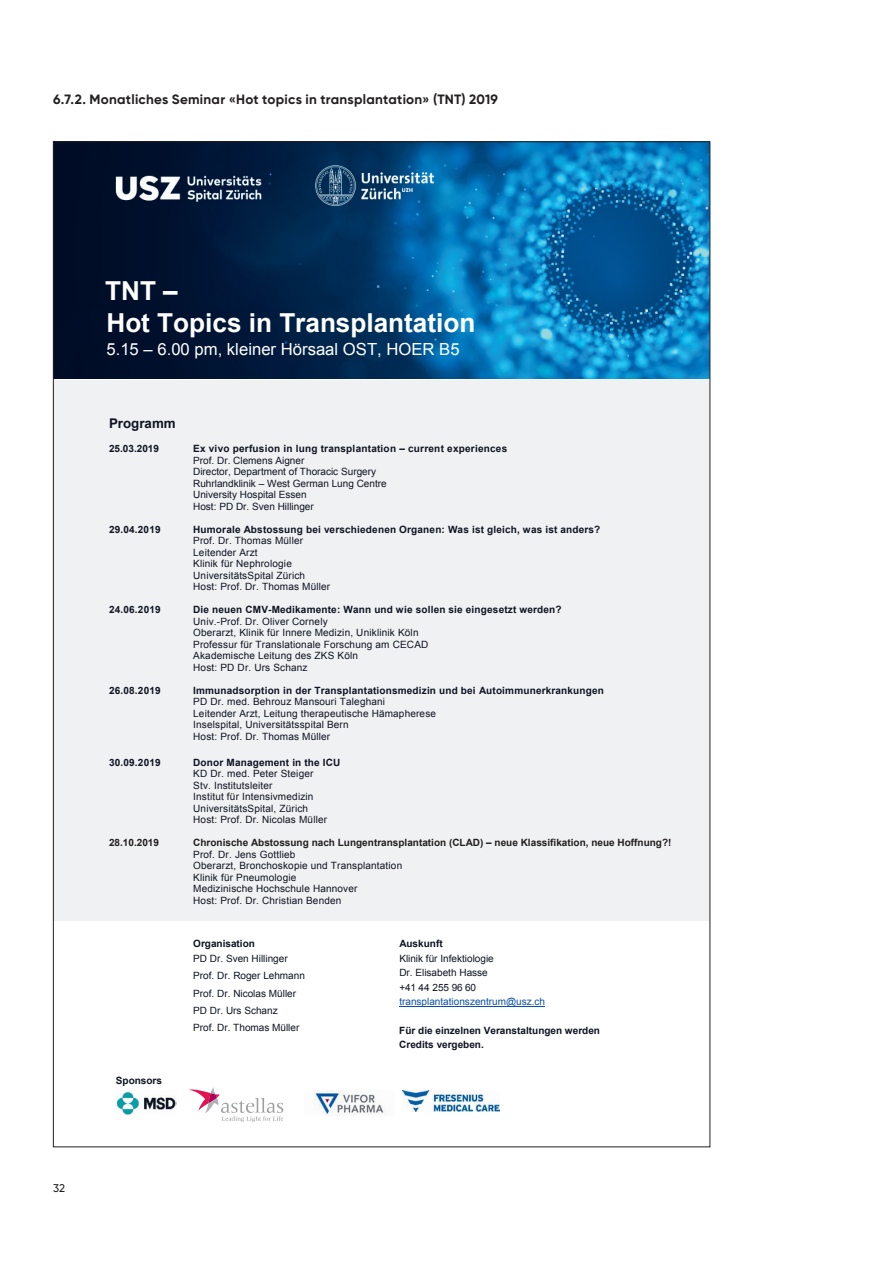
<style>
.page{position:relative;width:893px;height:1263px;background:#fff}
.page>*{position:absolute;margin:0;border:0;box-sizing:border-box;transform-origin:0 0}
.t1{font:700 26.1px/31.2px "Arial";color:#fff}
.t2{font:16.65px "Arial";color:#fff}
.t3{font:700 13.5px "USZ Gilroy";letter-spacing:.02em;color:#231f20}
.t4{font:700 13.35px "Arial";color:#0e1423}
.t5{font:500 11.25px "USZ Gilroy";color:#231f20}
.t6{font:10.05px/11.6px "Arial";letter-spacing:.015em;color:#0e1423}
.t7{font:700 10.05px/14.5px "Arial";letter-spacing:.015em;color:#0e1423}
.t8{font:700 10.05px "Arial";color:#231f20}
.t9{font:10.05px "Arial";color:#0a51a3}
</style>
<div class="page">
<div style="left:53px;top:380px;width:657px;height:540px;background:#f0f1f2"></div>
<img style="left:115px;top:1091px;width:61px;height:24px">
<svg style="left:189px;top:1087px;width:94px;height:35px"></svg>
<img style="left:403px;top:1091px;width:96px;height:20px">
<img style="left:314px;top:1091px;width:71px;height:24px">
<img style="left:55px;top:144px;width:653px;height:235px">
<hr style="left:399px;top:1006px;width:146px;height:1px;background:#0a51a3">
<h3 class="t3" style="left:53px;top:91px;width:446px">6.7.2. Monatliches Seminar «Hot topics in transplantation» (TNT) 2019</h3>
<h1 class="t1" style="left:105px;top:276px;width:372px">TNT –<br>Hot Topics in Transplantation</h1>
<h2 class="t2" style="left:106px;top:339px;width:355px">5.15 – 6.00 pm, kleiner Hörsaal OST, HOER B5</h2>
<h3 class="t4" style="left:109px;top:415px;width:68px">Programm</h3>
<p class="t7" style="left:109px;top:441px;width:52px">25.03.2019</p>
<p class="t7" style="left:193px;top:441px;width:316px">Ex vivo perfusion in lung transplantation – current experiences</p>
<p class="t6" style="left:193px;top:454px;width:195px">Prof. Dr. Clemens Aigner<br>Director, Department of Thoracic Surgery<br>Ruhrlandklinik – West German Lung Centre<br>University Hospital Essen<br>Host: PD Dr. Sven Hillinger</p>
<p class="t7" style="left:109px;top:522px;width:53px">29.04.2019</p>
<p class="t7" style="left:193px;top:522px;width:409px">Humorale Abstossung bei verschiedenen Organen: Was ist gleich, was ist anders?</p>
<p class="t6" style="left:193px;top:535px;width:139px">Prof. Dr. Thomas Müller<br>Leitender Arzt<br>Klinik für Nephrologie<br>UniversitätsSpital Zürich<br>Host: Prof. Dr. Thomas Müller</p>
<p class="t7" style="left:109px;top:603px;width:53px">24.06.2019</p>
<p class="t7" style="left:193px;top:603px;width:370px">Die neuen CMV-Medikamente: Wann und wie sollen sie eingesetzt werden?</p>
<p class="t6" style="left:193px;top:615px;width:237px">Univ.-Prof. Dr. Oliver Cornely<br>Oberarzt, Klinik für Innere Medizin, Uniklinik Köln Professur für Translationale Forschung am CECAD Akademische Leitung des ZKS Köln<br>Host: PD Dr. Urs Schanz</p>
<p class="t7" style="left:109px;top:683px;width:53px">26.08.2019</p>
<p class="t7" style="left:193px;top:683px;width:412px">Immunadsorption in der Transplantationsmedizin und bei Autoimmunerkrankungen</p>
<p class="t6" style="left:193px;top:696px;width:244px">PD Dr. med. Behrouz Mansouri Taleghani<br>Leitender Arzt, Leitung therapeutische Hämapherese Inselspital, Universitätsspital Bern<br>Host: Prof. Dr. Thomas Müller</p>
<p class="t7" style="left:109px;top:755px;width:53px">30.09.2019</p>
<p class="t7" style="left:193px;top:755px;width:149px">Donor Management in the ICU</p>
<p class="t6" style="left:193px;top:768px;width:135px">KD Dr. med. Peter Steiger<br>Stv. Institutsleiter<br>Institut für Intensivmedizin<br>UniversitätsSpital, Zürich<br>Host: Prof. Dr. Nicolas Müller</p>
<p class="t8" style="left:109px;top:836px;width:52px">28.10.2019</p>
<p class="t8" style="left:193px;top:836px;width:480px">Chronische Abstossung nach Lungentransplantation (CLAD) – neue Klassifikation, neue Hoffnung?!</p>
<p class="t6" style="left:193px;top:848px;width:210px">Prof. Dr. Jens Gottlieb<br>Oberarzt, Bronchoskopie und Transplantation<br>Klinik für Pneumologie<br>Medizinische Hochschule Hannover<br>Host: Prof. Dr. Christian Benden</p>
<p class="t7" style="left:193px;top:937px;width:63px">Organisation</p>
<p class="t6" style="left:193px;top:949px;width:113px;line-height:17.4px">PD Dr. Sven Hillinger<br>Prof. Dr. Roger Lehmann<br>Prof. Dr. Nicolas Müller<br>PD Dr. Urs Schanz<br>Prof. Dr. Thomas Müller</p>
<p class="t7" style="left:399px;top:937px;width:45px">Auskunft</p>
<p class="t6" style="left:399px;top:951px;width:96px;line-height:14.5px">Klinik für Infektiologie<br>Dr. Elisabeth Hasse +41 44 255 96 60</p>
<p class="t9" style="left:399px;top:995px;width:147px">transplantationszentrum@usz.ch</p>
<p class="t7" style="left:399px;top:1023px;width:202px">Für die einzelnen Veranstaltungen werden<br>Credits vergeben.</p>
<p class="t5" style="left:53px;top:1181px;width:13px">32</p>
<p class="t7" style="left:116px;top:1074px;width:48px">Sponsors</p>
</div>
